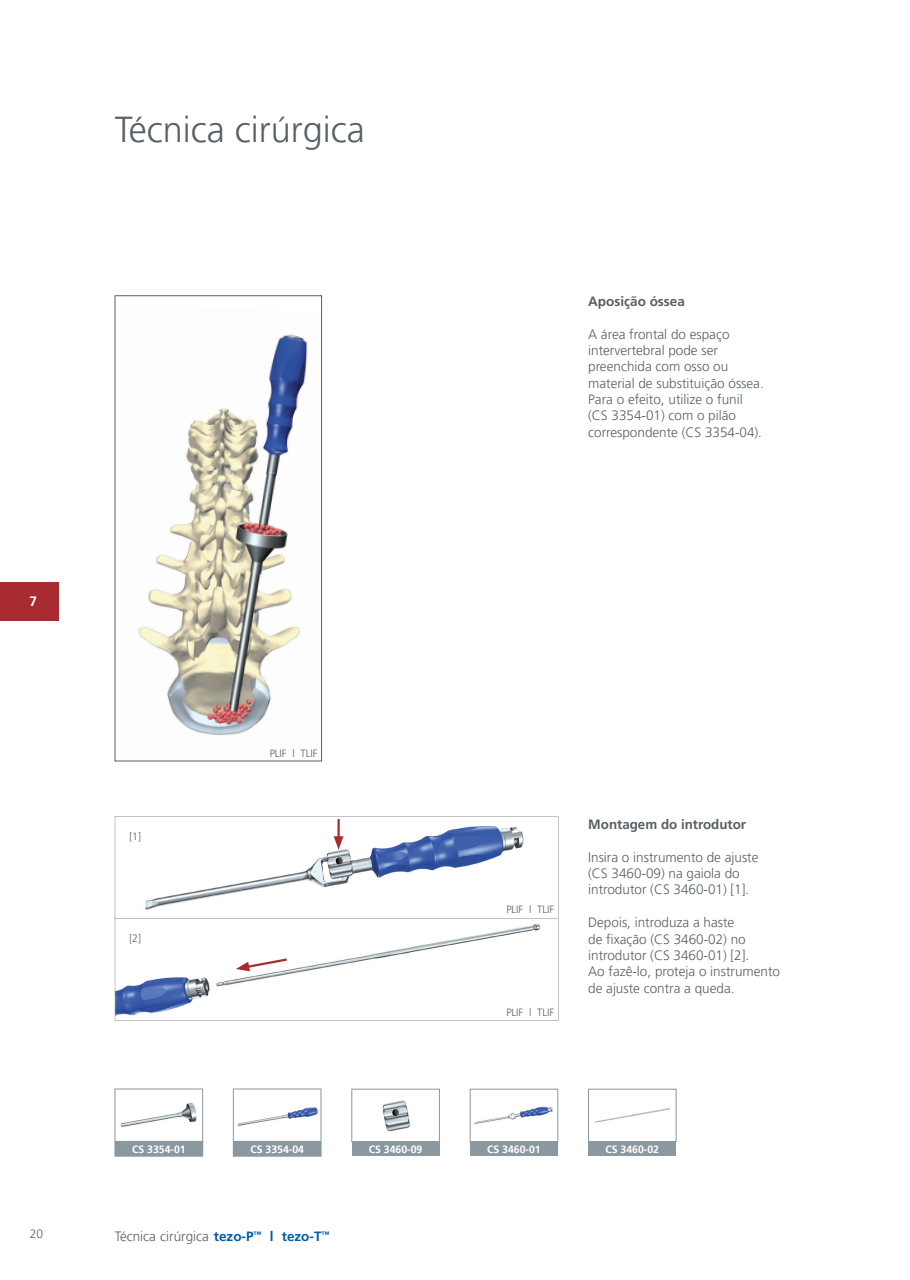
<style>
.page{position:relative;width:910px;height:1280px;background:#fff}
.page>*{position:absolute;margin:0;border:0;box-sizing:border-box;transform-origin:0 0}
.t1{font:300 36px "Frutiger LT Pro";color:#576065}
.t2{font:300 13.5px/16.4px "Frutiger LT Pro";color:#576065}
.t3{font:700 13.5px "Frutiger LT Com";color:#576065}
.t4{font:700 13.5px "Frutiger LT Pro";color:#fff}
.t5{font:300 12px "Frutiger LT Pro";color:#576065}
.t6{font:700 10.5px "Frutiger LT Pro";color:#fff}
.t7{font:300 10.5px "Frutiger LT Pro";color:#576065}
.s1{font-family:"Frutiger LT Com";font-weight:700;color:#015aaa}
</style>
<div class="page">
<div style="left:0;top:582px;width:58px;height:38px;background:#a72b30"></div>
<img style="left:138px;top:334px;width:170px;height:324px">
<img style="left:167px;top:658px;width:105px;height:77px">
<div style="left:115px;top:296px;width:207px;height:465px;border:1px solid #576065"></div>
<svg style="left:115px;top:816px;width:443px;height:204px"></svg>
<img style="left:120px;top:1103px;width:77px;height:24px">
<div style="left:115px;top:1089px;width:88px;height:52px;border:1px solid #8b98a0"></div>
<div style="left:115px;top:1141px;width:88px;height:15px;background:#8b98a0"></div>
<img style="left:237px;top:1107px;width:81px;height:19px">
<div style="left:233px;top:1089px;width:88px;height:52px;border:1px solid #8b98a0"></div>
<div style="left:233px;top:1141px;width:88px;height:15px;background:#8b98a0"></div>
<img style="left:382px;top:1100px;width:28px;height:32px">
<div style="left:352px;top:1089px;width:88px;height:53px;border:1px solid #8b98a0"></div>
<div style="left:352px;top:1142px;width:87px;height:14px;background:#8b98a0"></div>
<img style="left:473px;top:1106px;width:80px;height:19px">
<div style="left:470px;top:1089px;width:88px;height:53px;border:1px solid #8b98a0"></div>
<div style="left:470px;top:1142px;width:88px;height:14px;background:#8b98a0"></div>
<img style="left:595px;top:1108px;width:75px;height:15px">
<div style="left:588px;top:1089px;width:88px;height:53px;border:1px solid #8b98a0"></div>
<div style="left:588px;top:1142px;width:88px;height:14px;background:#8b98a0"></div>
<p class="t4" style="left:30px;top:593px;width:9px">7</p>
<p class="t5" style="left:30px;top:1227px;width:15px">20</p>
<h1 class="t1" style="left:115px;top:108px;width:251px">Técnica cirúrgica</h1>
<p class="t7" style="left:129px;top:830px;width:13px">[1]</p>
<p class="t7" style="left:129px;top:932px;width:13px">[2]</p>
<p class="t7" style="left:270px;top:747px;width:49px">PLIF l TLIF</p>
<p class="t3" style="left:588px;top:293px;width:98px">Aposição óssea</p>
<p class="t2" style="left:588px;top:326px;width:177px">A área frontal do espaço intervertebral pode ser preenchida com osso ou material de substituição óssea.<br>Para o efeito, utilize o funil (CS 3354-01) com o pilão correspondente (CS 3354-04).</p>
<p class="t7" style="left:506px;top:903px;width:49px">PLIF l TLIF</p>
<p class="t7" style="left:506px;top:1006px;width:49px">PLIF l TLIF</p>
<p class="t3" style="left:588px;top:816px;width:159px">Montagem do introdutor</p>
<p class="t2" style="left:588px;top:849px;width:172px">Insira o instrumento de ajuste (CS 3460-09) na gaiola do introdutor (CS 3460-01) [1].</p>
<p class="t2" style="left:588px;top:914px;width:193px">Depois, introduza a haste<br>de fixação (CS 3460-02) no introdutor (CS 3460-01) [2].<br>Ao fazê-lo, proteja o instrumento de ajuste contra a queda.</p>
<p class="t6" style="left:132px;top:1143px;width:55px">CS 3354-01</p>
<p class="t6" style="left:250px;top:1143px;width:55px">CS 3354-04</p>
<p class="t6" style="left:369px;top:1143px;width:55px">CS 3460-09</p>
<p class="t6" style="left:487px;top:1143px;width:55px">CS 3460-01</p>
<p class="t6" style="left:605px;top:1143px;width:55px">CS 3460-02</p>
<p class="t2" style="left:115px;top:1229px;width:216px">Técnica cirúrgica <span class="s1">tezo-P</span><sup>™</sup> <span class="s1">l tezo-T</span><sup>™</sup></p>
</div>
